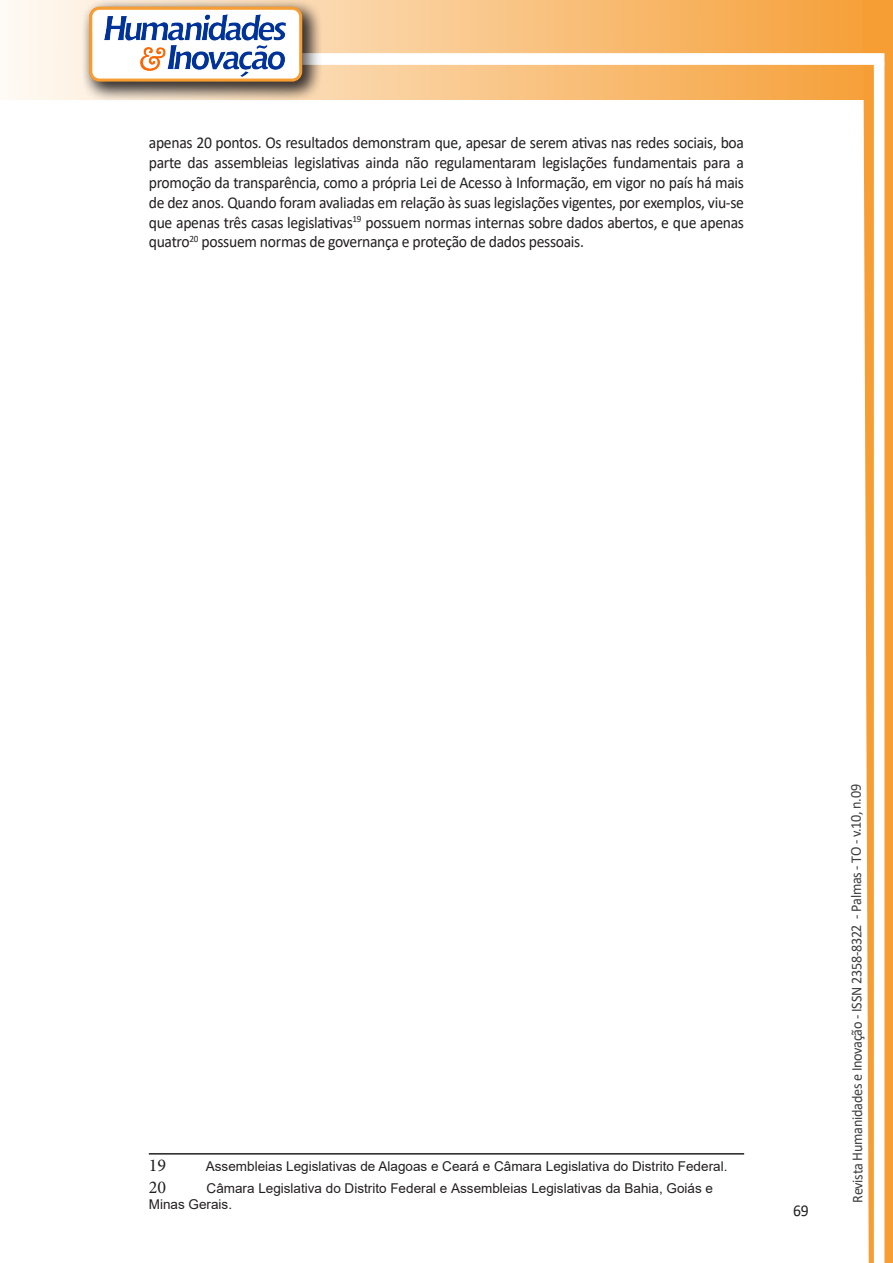
<style>
.page{position:relative;width:893px;height:1263px;background:#fff}
.page>*{position:absolute;margin:0;border:0;box-sizing:border-box;transform-origin:0 0}
.t1{font:18px "Minion Pro";color:#231f20}
.texto{font:16.5px/19.8px "Calibri";letter-spacing:-.02em;color:#231f20;text-align:justify;scale:.95 1}
.t2{font:15px "Calibri";letter-spacing:-.025em;color:#3e3e3f;scale:.95 1}
.t3{font:13.5px/16.2px "Arial";color:#231f20}
</style>
<div class="page">
<svg style="left:5px;top:0;width:858px;height:100px;background:#f9c484"></svg>
<div style="left:302px;top:53px;width:582px;height:12px;background:#fff;border:2px solid #fff"></div>
<svg style="left:863px;top:0;width:30px;height:1263px"></svg>
<div style="left:81px;top:0;width:241px;height:102px;background:#231f20;opacity:.75"></div>
<div style="left:91px;top:8px;width:210px;height:72px;background:#fff;border-radius:9px"></div>
<img style="left:104px;top:14px;width:181px;height:62px">
<div style="left:89px;top:7px;width:213px;height:75px;border:3px solid #f69e34;border-radius:9px"></div>
<hr style="left:149px;top:1153px;width:595px;height:1px;background:#231f20">
<p class="texto" style="left:149px;top:133px;width:628px">apenas 20 pontos. Os resultados demonstram que, apesar de serem ativas nas redes sociais, boa parte das assembleias legislativas ainda não regulamentaram legislações fundamentais para a promoção da transparência, como a própria Lei de Acesso à Informação, em vigor no país há mais de dez anos. Quando foram avaliadas em relação às suas legislações vigentes, por exemplos, viu-se que apenas três casas legislativas<sup>19</sup> possuem normas internas sobre dados abertos, e que apenas quatro<sup>20</sup> possuem normas de governança e proteção de dados pessoais.</p>
<p class="t1" style="left:149px;top:1153px;width:19px">19</p>
<p class="t3" style="left:206px;top:1158px;width:523px">Assembleias Legislativas de Alagoas e Ceará e Câmara Legislativa do Distrito Federal.</p>
<p class="t1" style="left:149px;top:1175px;width:19px">20</p>
<p class="t3" style="left:149px;top:1180px;width:566px;text-indent:58px">Câmara Legislativa do Distrito Federal e Assembleias Legislativas da Bahia, Goiás e<br>Minas Gerais.</p>
<p class="texto" style="left:793px;top:1200px;width:18px">69</p>
<p class="t2" style="left:846px;top:1203px;width:442px;rotate:-90deg">Revista Humanidades e Inovação - ISSN 2358-8322 - Palmas - TO - v.10, n.09</p>
</div>
